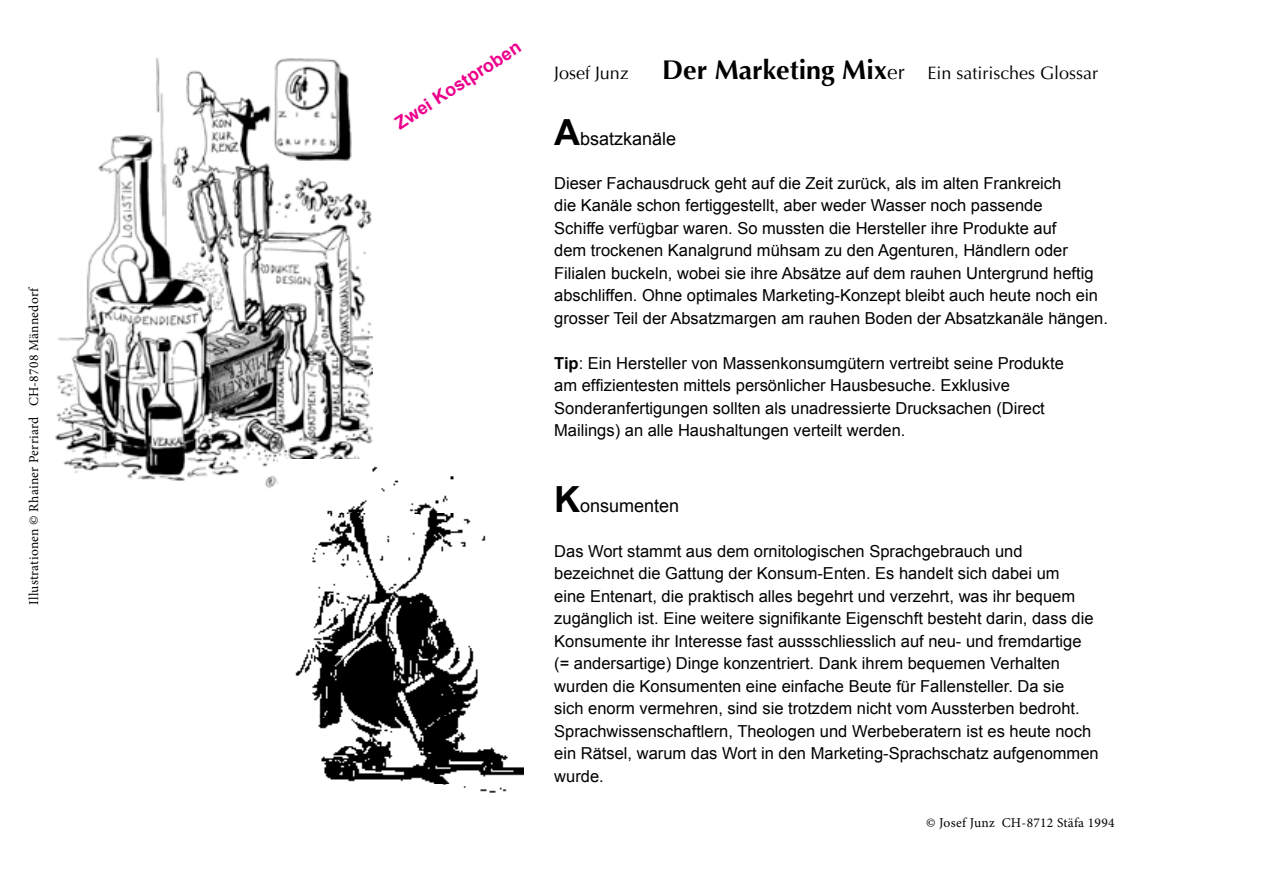
<style>
.page{position:relative;width:1263px;height:893px;background:#fff}
.page>*{position:absolute;margin:0;border:0;box-sizing:border-box;transform-origin:0 0}
.t1{font:18px "Optima";color:#000}
.t2{font:18px "Arial";color:#000}
.t3{font:700 18px "Arial";color:#ec008c}
.t4{font:16.5px/22.5px "Arial";color:#000}
.t5{font:13.5px "Minion Pro";letter-spacing:.02em;color:#000}
.s1{font-style:inherit}
.s2{font-weight:700;font-size:27px}
.s3{font-size:21px}
.s4{font-weight:700;font-size:36px}
.s5{font-weight:700}
</style>
<div class="page">
<img style="left:55px;top:57px;width:317px;height:431px">
<img style="left:278px;top:459px;width:245px;height:334px">
<p class="t5" style="left:25px;top:605px;width:320px;rotate:-90deg">Illustrationen © Rhainer Perriard CH-8708 Männedorf</p>
<p class="t3" style="left:390px;top:114px;width:148px;rotate:-33deg">Zwei Kostproben</p>
<p class="t1" style="left:554px;top:62px;width:545px"><span class="s1">Josef Junz</span> <span class="s2">Der Marketing Mix</span><span class="s3">er</span> Ein satirisches Glossar</p>
<p class="t2" style="left:554px;top:126px;width:124px"><span class="s4">A</span>bsatzkanäle</p>
<p class="t4" style="left:554px;top:172px;width:555px">Dieser Fachausdruck geht auf die Zeit zurück, als im alten Frankreich<br>die Kanäle schon fertiggestellt, aber weder Wasser noch passende<br>Schiffe verfügbar waren. So mussten die Hersteller ihre Produkte auf<br>dem trockenen Kanalgrund mühsam zu den Agenturen, Händlern oder Filialen buckeln, wobei sie ihre Absätze auf dem rauhen Untergrund heftig abschliffen. Ohne optimales Marketing-Konzept bleibt auch heute noch ein grosser Teil der Absatzmargen am rauhen Boden der Absatzkanäle hängen.</p>
<p class="t4" style="left:554px;top:352px;width:511px"><span class="s5">Tip</span>: Ein Hersteller von Massenkonsumgütern vertreibt seine Produkte am effizientesten mittels persönlicher Hausbesuche. Exklusive Sonderanfertigungen sollten als unadressierte Drucksachen (Direct Mailings) an alle Haushaltungen verteilt werden.</p>
<p class="t2" style="left:554px;top:494px;width:127px"><span class="s4">K</span>onsumenten</p>
<p class="t4" style="left:554px;top:540px;width:546px">Das Wort stammt aus dem ornitologischen Sprachgebrauch und bezeichnet die Gattung der Konsum-Enten. Es handelt sich dabei um<br>eine Entenart, die praktisch alles begehrt und verzehrt, was ihr bequem zugänglich ist. Eine weitere signifikante Eigenschft besteht darin, dass die Konsumente ihr Interesse fast aussschliesslich auf neu- und fremdartige (= andersartige) Dinge konzentriert. Dank ihrem bequemen Verhalten wurden die Konsumenten eine einfache Beute für Fallensteller. Da sie<br>sich enorm vermehren, sind sie trotzdem nicht vom Aussterben bedroht.<br>Sprachwissenschaftlern, Theologen und Werbeberatern ist es heute noch ein Rätsel, warum das Wort in den Marketing-Sprachschatz aufgenommen wurde.</p>
<p class="t5" style="left:926px;top:814px;width:190px">© Josef Junz CH-8712 Stäfa 1994</p>
</div>
